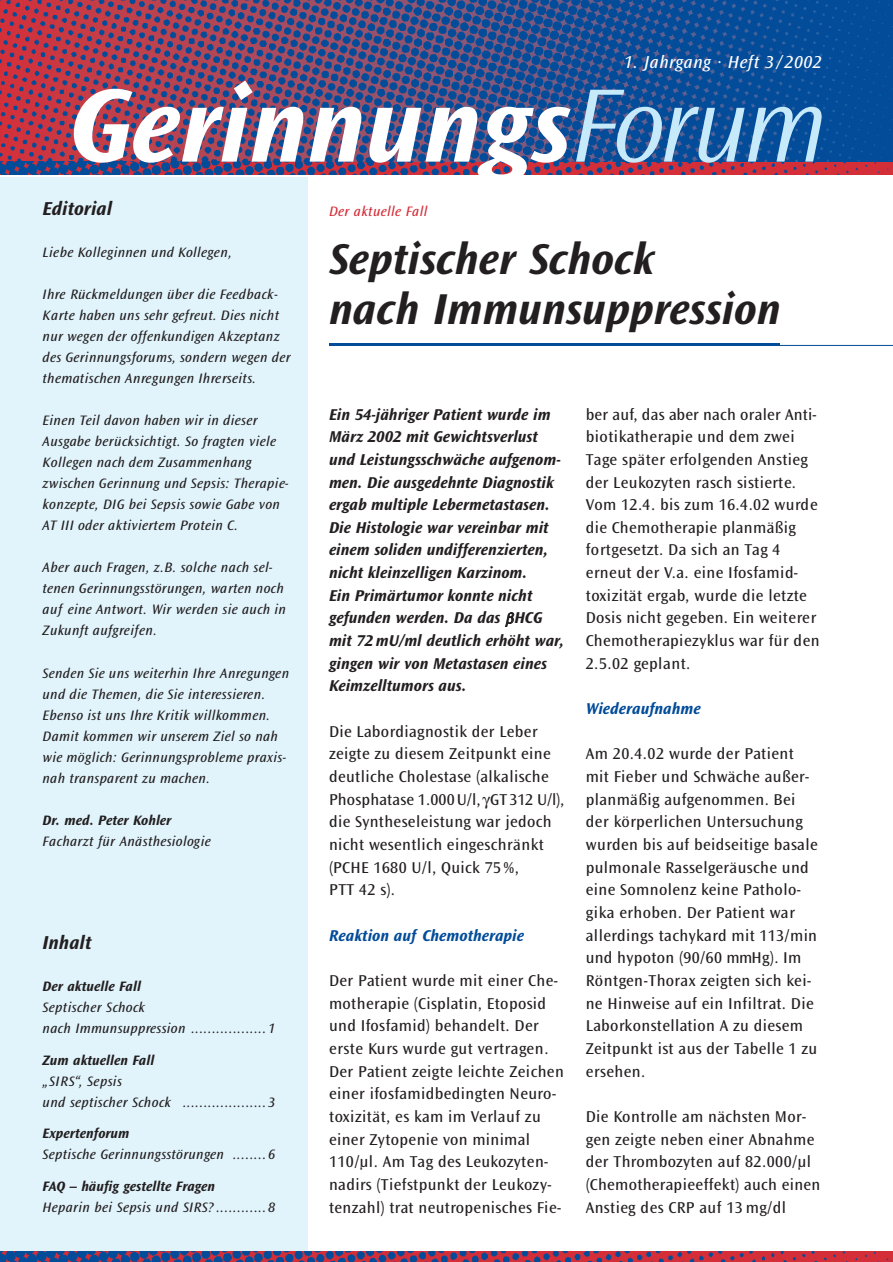
<style>
.page{position:relative;width:893px;height:1262px;background:#fff}
.page>*{position:absolute;margin:0;border:0;box-sizing:border-box;transform-origin:0 0}
.t1{font:italic 700 108.9px "Ocean Sans";color:#fff}
.t2{font:italic 700 45px/49.5px "Ocean Sans";color:#231f20}
.t3{font:italic 700 19.5px "Ocean Sans";color:#231f20}
.t4{font:italic 18px "Ocean Sans";letter-spacing:.035em;color:#fff}
.t5{font:16.35px/22.6px "Ocean Sans";letter-spacing:.025em;color:#231f20}
.t6{font:italic 700 16.35px/22.6px "Ocean Sans";color:#231f20}
.t7{font:italic 700 16.35px "Ocean Sans";color:#024c9a}
.t8{font:italic 14.25px/21px "Ocean Sans";letter-spacing:.025em;color:#231f20}
.t9{font:italic 700 14.25px "Ocean Sans";color:#231f20}
.t10{font:italic 14.25px "Ocean Sans";letter-spacing:.025em;color:#d42f39}
.s1{font-weight:300;color:#c6eafa}
</style>
<div class="page">
<hr style="left:329px;top:345px;width:563px;height:1px;background:#024c9a">
<div style="left:0;top:177px;width:308px;height:1080px;background:#e1f4fc"></div>
<hr style="left:892px;top:0;width:1px;height:162px;background:#0a68b3">
<img style="left:0;top:0;width:892px;height:162px">
<hr style="left:329px;top:343px;width:450px;height:3px;background:#024c9a">
<img style="left:0;top:1251px;width:892px;height:10px">
<svg style="left:0;top:162px;width:892px;height:12px;background:#7d3a60"></svg>
<p class="t4" style="left:623px;top:55px;width:199px">1. Jahrgang · Heft 3/2002</p>
<h1 class="t1" style="left:69px;top:84px;width:759px">Gerinnungs<span class="s1">Forum</span></h1>
<p class="t3" style="left:43px;top:201px;width:71px">Editorial</p>
<p class="t8" style="left:43px;top:243px;width:191px">Liebe Kolleginnen und Kollegen,</p>
<p class="t8" style="left:43px;top:285px;width:250px">Ihre Rückmeldungen über die Feedback-Karte haben uns sehr gefreut. Dies nicht nur wegen der offenkundigen Akzeptanz des Gerinnungsforums, sondern wegen der thematischen Anregungen Ihrerseits.</p>
<p class="t8" style="left:43px;top:411px;width:248px">Einen Teil davon haben wir in dieser Ausgabe berücksichtigt. So fragten viele Kollegen nach dem Zusammenhang zwischen Gerinnung und Sepsis: Therapie&shy;konzepte, DIG bei Sepsis sowie Gabe von AT III oder aktiviertem Protein C.</p>
<p class="t8" style="left:43px;top:558px;width:245px">Aber auch Fragen, z.B. solche nach sel&shy;tenen Gerinnungsstörungen, warten noch auf eine Antwort. Wir werden sie auch in Zukunft aufgreifen.</p>
<p class="t8" style="left:43px;top:663px;width:248px">Senden Sie uns weiterhin Ihre Anregungen und die Themen, die Sie interessieren.<br>Ebenso ist uns Ihre Kritik willkommen.<br>Damit kommen wir unserem Ziel so nah wie möglich: Gerinnungsprobleme praxis&shy;nah transparent zu machen.</p>
<p class="t9" style="left:43px;top:814px;width:130px">Dr. med. Peter Kohler</p>
<p class="t8" style="left:43px;top:831px;width:170px">Facharzt für Anästhesiologie</p>
<p class="t3" style="left:43px;top:935px;width:50px">Inhalt</p>
<p class="t9" style="left:43px;top:981px;width:100px">Der aktuelle Fall</p>
<p class="t8" style="left:43px;top:998px;width:234px">Septischer Schock<br>nach Immunsuppression ..................1</p>
<p class="t9" style="left:43px;top:1054px;width:113px">Zum aktuellen Fall</p>
<p class="t8" style="left:43px;top:1072px;width:234px">„SIRS“, Sepsis<br>und septischer Schock ....................3</p>
<p class="t9" style="left:43px;top:1128px;width:88px">Expertenforum</p>
<p class="t8" style="left:43px;top:1145px;width:234px">Septische Gerinnungsstörungen ........6</p>
<p class="t9" style="left:43px;top:1180px;width:174px">FAQ – häufig gestellte Fragen</p>
<p class="t8" style="left:43px;top:1198px;width:234px">Heparin bei Sepsis und SIRS? ............8</p>
<p class="t10" style="left:329px;top:205px;width:100px">Der aktuelle Fall</p>
<h2 class="t2" style="left:329px;top:238px;width:453px">Septischer Schock<br>nach Immunsuppression</h2>
<p class="t6" style="left:329px;top:404px;width:237px">Ein 54-jähriger Patient wurde im<br>März 2002 mit Gewichtsverlust und Leistungsschwäche aufgenom&shy;men. Die ausgedehnte Diagnostik ergab multiple Lebermetastasen.<br>Die Histologie war vereinbar mit einem soliden undifferenzierten, nicht kleinzelligen Karzinom.<br>Ein Primärtumor konnte nicht gefunden werden. Da das HCG mit 72 mU/ml deutlich erhöht war, gingen wir von Metastasen eines<br>Keimzelltumors aus.</p>
<p class="t5" style="left:329px;top:721px;width:237px">Die Labordiagnostik der Leber zeigte zu diesem Zeitpunkt eine deutliche Cholestase (alkalische<br>Phosphatase 1.000U/l, GT 312 U/l), die Syntheseleistung war jedoch nicht wesentlich eingeschränkt (PCHE 1680 U/l, Quick 75 %,<br>PTT 42 s).</p>
<p class="t7" style="left:329px;top:929px;width:196px">Reaktion auf Chemotherapie</p>
<p class="t5" style="left:329px;top:970px;width:236px">Der Patient wurde mit einer Che&shy;motherapie (Cisplatin, Etoposid und Ifosfamid) behandelt. Der erste Kurs wurde gut vertragen.<br>Der Patient zeigte leichte Zeichen einer ifosfamidbedingten Neuro&shy;toxizität, es kam im Verlauf zu einer Zytopenie von minimal<br>110/µl. Am Tag des Leukozyten&shy;nadirs (Tiefstpunkt der Leukozy&shy;tenzahl) trat neutropenisches Fie-</p>
<p class="t5" style="left:585px;top:404px;width:235px">ber auf, das aber nach oraler Anti&shy;biotikatherapie und dem zwei<br>Tage später erfolgenden Anstieg der Leukozyten rasch sistierte.<br>Vom 12.4. bis zum 16.4.02 wurde die Chemotherapie planmäßig fortgesetzt. Da sich an Tag 4 erneut der V.a. eine Ifosfamid&shy;toxizität ergab, wurde die letzte<br>Dosis nicht gegeben. Ein weiterer<br>Chemotherapiezyklus war für den<br>2.5.02 geplant.</p>
<p class="t7" style="left:585px;top:702px;width:117px">Wiederaufnahme</p>
<p class="t5" style="left:585px;top:744px;width:234px">Am 20.4.02 wurde der Patient mit Fieber und Schwäche außer&shy;planmäßig aufgenommen. Bei der körperlichen Untersuchung wurden bis auf beidseitige basale pulmonale Rasselgeräusche und eine Somnolenz keine Patholo&shy;gika erhoben. Der Patient war allerdings tachykard mit 113/min und hypoton (90/60 mmHg). Im<br>Röntgen-Thorax zeigten sich kei&shy;ne Hinweise auf ein Infiltrat. Die<br>Laborkonstellation A zu diesem<br>Zeitpunkt ist aus der Tabelle 1 zu ersehen.</p>
<p class="t5" style="left:585px;top:1106px;width:236px">Die Kontrolle am nächsten Mor&shy;gen zeigte neben einer Abnahme der Thrombozyten auf 82.000/µl (Chemotherapieeffekt) auch einen<br>Anstieg des CRP auf 13 mg/dl</p>
</div>
